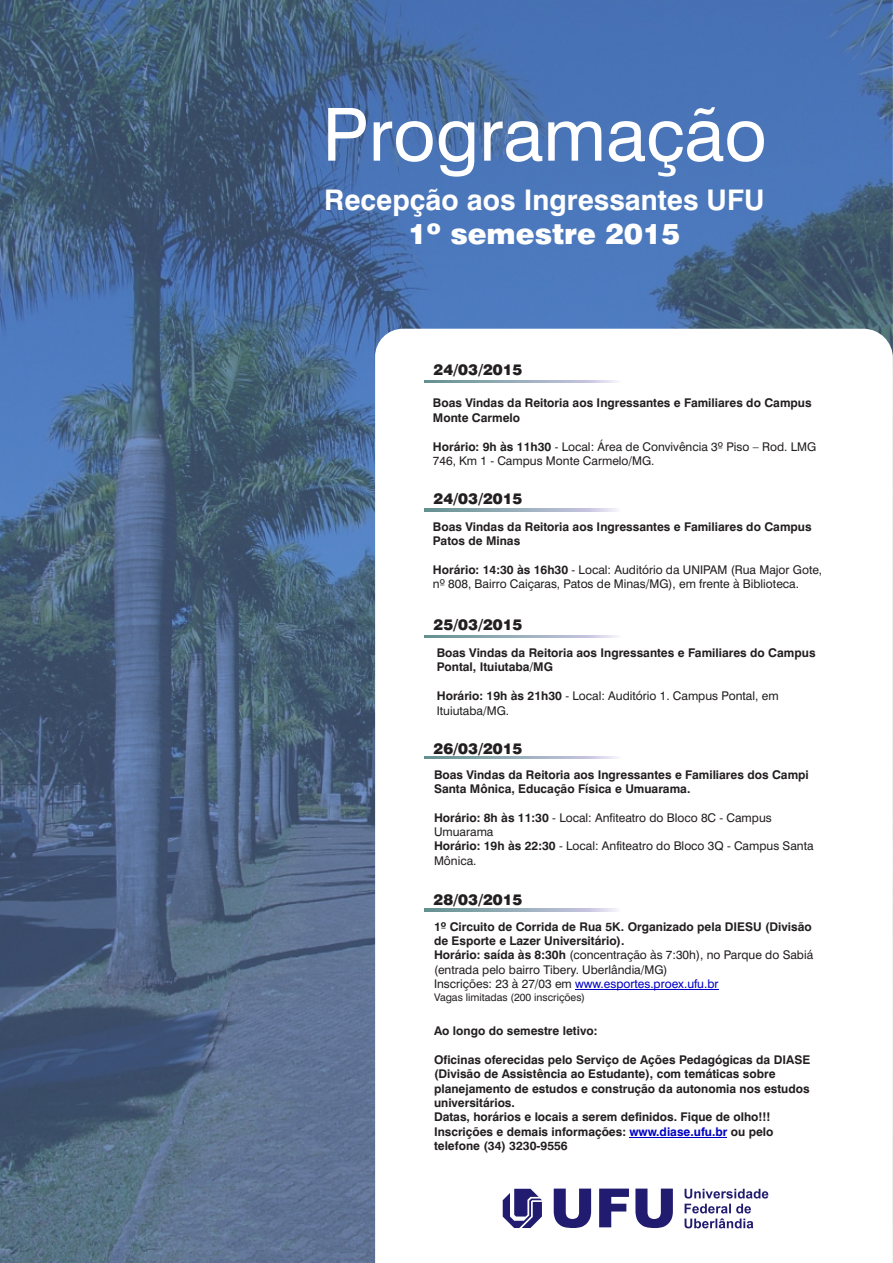
<style>
.page{position:relative;width:893px;height:1263px;background:#fff}
.page>*{position:absolute;margin:0;border:0;box-sizing:border-box;transform-origin:0 0}
.t1{font:73.2px "Swiss 721 BT";color:#fff}
.t2{font:700 28.35px "Swiss 721 BT";color:#fff}
.t3{font:900 28.35px "Swiss 721 BT";color:#fff}
.t4{font:900 15px "Swiss 721 BT";color:#231f20}
.t5{font:700 12px/14.4px "Swiss 721 BT";color:#231f20}
.t6{font:12px/14.4px "Swiss 721 BT";color:#231f20}
.t7{font:10.5px "Swiss 721 BT";color:#231f20}
.s1{font-weight:700}
.s2{font-weight:400}
.s3{font-weight:400;color:#0000c4}
.s4{color:#0000c4}
</style>
<div class="page">
<img style="left:0;top:0;width:893px;height:1263px">
<svg style="left:375px;top:329px;width:518px;height:934px"></svg>
<svg style="left:424px;top:635px;width:196px;height:2px"></svg>
<svg style="left:424px;top:509px;width:196px;height:2px"></svg>
<svg style="left:424px;top:380px;width:196px;height:2px"></svg>
<svg style="left:424px;top:756px;width:196px;height:3px"></svg>
<svg style="left:554px;top:1188px;width:119px;height:40px"></svg>
<svg style="left:684px;top:1189px;width:84px;height:39px"></svg>
<svg style="left:503px;top:1189px;width:39px;height:39px"></svg>
<svg style="left:424px;top:909px;width:196px;height:2px"></svg>
<hr style="left:575px;top:989px;width:143px;height:1px;background:#0000c4">
<hr style="left:629px;top:1137px;width:98px;height:1px;background:#0000c4">
<h1 class="t1" style="left:323px;top:105px;width:446px">Programação</h1>
<h2 class="t2" style="left:324px;top:188px;width:442px">Recepção aos Ingressantes UFU</h2>
<h2 class="t3" style="left:408px;top:222px;width:273px">1º semestre 2015</h2>
<p class="t4" style="left:433px;top:364px;width:90px">24/03/2015</p>
<p class="t5" style="left:433px;top:397px;width:380px">Boas Vindas da Reitoria aos Ingressantes e Familiares do Campus<br>Monte Carmelo</p>
<p class="t6" style="left:433px;top:440px;width:385px"><span class="s1">Horário: 9h às 11h30</span> - Local: Área de Convivência 3º Piso – Rod. LMG<br>746, Km 1 - Campus Monte Carmelo/MG.</p>
<p class="t4" style="left:433px;top:492px;width:90px">24/03/2015</p>
<p class="t5" style="left:433px;top:521px;width:380px">Boas Vindas da Reitoria aos Ingressantes e Familiares do Campus<br>Patos de Minas</p>
<p class="t6" style="left:433px;top:564px;width:391px"><span class="s1">Horário: 14:30 às 16h30</span> - Local: Auditório da UNIPAM (Rua Major Gote, nº 808, Bairro Caiçaras, Patos de Minas/MG), em frente à Biblioteca.</p>
<p class="t4" style="left:433px;top:619px;width:90px">25/03/2015</p>
<p class="t5" style="left:437px;top:647px;width:380px">Boas Vindas da Reitoria aos Ingressantes e Familiares do Campus<br>Pontal, Ituiutaba/MG</p>
<p class="t6" style="left:437px;top:690px;width:343px"><span class="s1">Horário: 19h às 21h30</span> - Local: Auditório 1. Campus Pontal, em<br>Ituiutaba/MG.</p>
<p class="t4" style="left:433px;top:743px;width:90px">26/03/2015</p>
<p class="t5" style="left:434px;top:768px;width:376px">Boas Vindas da Reitoria aos Ingressantes e Familiares dos Campi<br>Santa Mônica, Educação Física e Umuarama.</p>
<p class="t6" style="left:434px;top:811px;width:381px"><span class="s1">Horário: 8h às 11:30</span> - Local: Anfiteatro do Bloco 8C - Campus Umuarama<br><span class="s1">Horário: 19h às 22:30</span> - Local: Anfiteatro do Bloco 3Q - Campus Santa Mônica.</p>
<p class="t4" style="left:433px;top:894px;width:90px">28/03/2015</p>
<p class="t5" style="left:434px;top:920px;width:381px">1º Circuito de Corrida de Rua 5K. Organizado pela DIESU (Divisão de Esporte e Lazer Universitário).<br>Horário: saída às 8:30h <span class="s2">(concentração às 7:30h), no Parque do Sabiá (entrada pelo bairro Tibery. Uberlândia/MG)<br>Inscrições: 23 à 27/03 em</span> <span class="s3">www.esportes.proex.ufu.br</span></p>
<p class="t7" style="left:434px;top:993px;width:153px">Vagas limitadas (200 inscrições)</p>
<p class="t5" style="left:434px;top:1025px;width:165px">Ao longo do semestre letivo:</p>
<p class="t5" style="left:434px;top:1053px;width:378px">Oficinas oferecidas pelo Serviço de Ações Pedagógicas da DIASE (Divisão de Assistência ao Estudante), com temáticas sobre planejamento de estudos e construção da autonomia nos estudos universitários.<br>Datas, horários e locais a serem definidos. Fique de olho!!!<br>Inscrições e demais informações: <span class="s4">www.diase.ufu.br</span> ou pelo telefone (34) 3230-9556</p>
</div>
